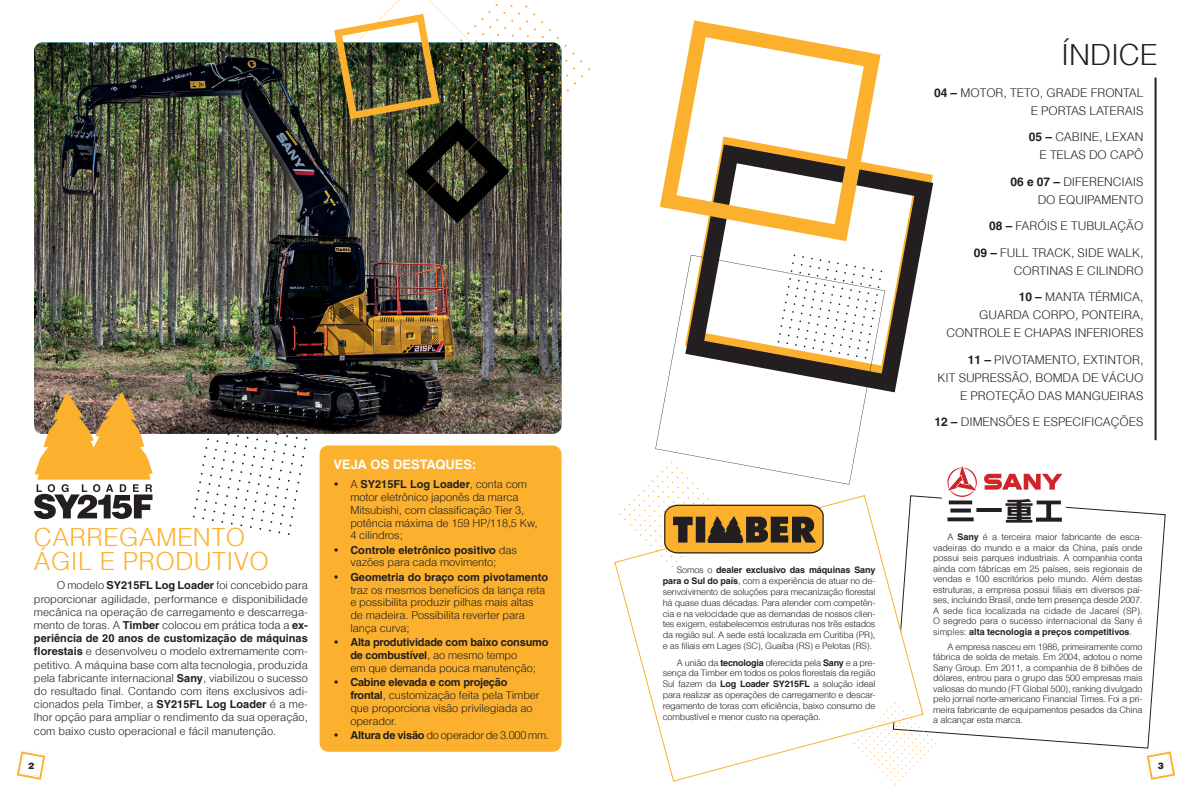
<style>
.page{position:relative;width:1191px;height:794px;background:#fff}
.page>*{position:absolute;margin:0;border:0;box-sizing:border-box;transform-origin:0 0}
.t1{font:300 29.1px "Helvetica";letter-spacing:-.005em;color:#231f20}
.t2{font:300 25px/24px "Helvetica";letter-spacing:.015em;color:#fbb12e}
.t3{font:700 13px "Helvetica";color:#fff}
.t4{font:300 12px/18px "Helvetica";letter-spacing:-.005em;color:#231f20;text-align:right}
.t5{font:300 11px/12.8px "Helvetica";letter-spacing:-.01em;color:#231f20}
.t6{font:700 11px/12.8px "Helvetica";letter-spacing:-.02em;color:#231f20}
.t7{font:300 9px/10.5px "Helvetica";letter-spacing:-.02em;color:#231f20;text-align:justify}
.t8{font:900 9px "Helvetica LT Std";color:#231f20}
.s1{font-weight:700}
.s2{font-weight:300}
</style>
<div class="page">
<img style="left:34px;top:43px;width:527px;height:391px">
<svg style="left:924px;top:496px;width:242px;height:253px"></svg>
<svg style="left:614px;top:495px;width:310px;height:287px"></svg>
<svg style="left:854px;top:702px;width:82px;height:82px"></svg>
<svg style="left:619px;top:480px;width:204px;height:87px"></svg>
<div style="left:942px;top:496px;width:123px;height:14px;background:#fff"></div>
<svg style="left:947px;top:466px;width:115px;height:56px"></svg>
<svg style="left:655px;top:288px;width:212px;height:196px"></svg>
<svg style="left:685px;top:165px;width:248px;height:227px"></svg>
<svg style="left:660px;top:20px;width:220px;height:221px"></svg>
<hr style="left:1154px;top:78px;width:2px;height:362px;background:#231f20">
<div style="left:319px;top:445px;width:242px;height:306px;background:#fbb12e;border-radius:9px"></div>
<img style="left:304px;top:0;width:129px;height:204px">
<img style="left:334px;top:4px;width:256px;height:219px">
<svg style="left:34px;top:392px;width:119px;height:127px"></svg>
<svg style="left:17px;top:750px;width:30px;height:30px"></svg>
<svg style="left:1145px;top:750px;width:30px;height:30px"></svg>
<p class="t1" style="left:1061px;top:36px;width:98px">ÍNDICE</p>
<p class="t2" style="left:34px;top:525px;width:236px">CARREGAMENTO<br>ÁGIL E PRODUTIVO</p>
<p class="t5" style="left:34px;top:578px;width:275px;line-height:13.2px;text-align:justify;text-indent:23px">O modelo <span class="s1">SY215FL Log Loader</span> foi concebido para proporcionar agilidade, performance e disponibilidade mecânica na operação de carregamento e descarrega&shy;mento de toras. A <span class="s1">Timber</span> colocou em prática toda a <span class="s1">ex&shy;periência de 20 anos de customização de máquinas florestais</span> e desenvolveu o modelo extremamente com&shy;petitivo. A máquina base com alta tecnologia, produzida pela fabricante internacional <span class="s1">Sany</span>, viabilizou o sucesso do resultado final. Contando com itens exclusivos adi&shy;cionados pela Timber, a <span class="s1">SY215FL Log Loader</span> é a me&shy;lhor opção para ampliar o rendimento da sua operação, com baixo custo operacional e fácil manutenção.</p>
<p class="t3" style="left:333px;top:456px;width:145px">VEJA OS DESTAQUES:</p>
<p class="t5" style="left:350px;top:477px;width:189px;text-indent:-17px">• A <span class="s1">SY215FL Log Loader</span>, conta com motor eletrônico japonês da marca<br>Mitsubishi, com classificação Tier 3, potência máxima de 159 HP/118,5 Kw,<br>4 cilindros;</p>
<p class="t5" style="left:333px;top:543px;width:185px;text-align:center">• <span class="s1">Controle eletrônico positivo</span> das vazões para cada movimento;</p>
<p class="t5" style="left:350px;top:570px;width:199px;text-indent:-17px">• <span class="s1">Geometria do braço com pivotamento </span>traz os mesmos benefícios da lança reta e possibilita produzir pilhas mais altas de madeira. Possibilita reverter para lança curva;</p>
<p class="t6" style="left:350px;top:636px;width:200px;text-indent:-17px"><span class="s2">•</span> Alta produtividade com baixo consumo de combustível<span class="s2">, ao mesmo tempo<br>em que demanda pouca manutenção;</span></p>
<p class="t5" style="left:350px;top:676px;width:191px;text-indent:-17px">• <span class="s1">Cabine elevada e com projeção frontal</span>, customização feita pela Timber que proporciona visão privilegiada ao operador.</p>
<p class="t5" style="left:333px;top:728px;width:217px">• <span class="s1">Altura de visão</span> do operador de 3.000 mm.</p>
<p class="t7" style="left:663px;top:564px;width:214px;line-height:10.8px;text-indent:14px">Somos o <span class="s1">dealer exclusivo das máquinas Sany para o Sul do país</span>, com a experiência de atuar no de&shy;senvolvimento de soluções para mecanização florestal há quase duas décadas. Para atender com competên&shy;cia e na velocidade que as demandas de nossos clien&shy;tes exigem, estabelecemos estruturas nos três estados da região sul. A sede está localizada em Curitiba (PR), e as filiais em Lages (SC), Guaíba (RS) e Pelotas (RS).</p>
<p class="t7" style="left:663px;top:656px;width:214px;line-height:10.8px;text-indent:14px">A união da <span class="s1">tecnologia</span> oferecida pela <span class="s1">Sany</span> e a pre&shy;sença da Timber em todos os polos florestais da região Sul fazem da <span class="s1">Log Loader SY215FL</span> a solução ideal para realizar as operações de carregamento e descar&shy;regamento de toras com eficiência, baixo consumo de combustível e menor custo na operação.</p>
<p class="t4" style="left:934px;top:83px;width:211px"><span class="s1">04 –</span> MOTOR, TETO, GRADE FRONTAL<br>E PORTAS LATERAIS</p>
<p class="t4" style="left:1029px;top:127px;width:116px"><span class="s1">05 –</span> CABINE, LEXAN<br>E TELAS DO CAPÔ</p>
<p class="t4" style="left:1010px;top:172px;width:134px"><span class="s1">06 e 07 –</span> DIFERENCIAIS<br>DO EQUIPAMENTO</p>
<p class="t4" style="left:989px;top:216px;width:156px"><span class="s1">08 –</span> FARÓIS E TUBULAÇÃO</p>
<p class="t4" style="left:974px;top:243px;width:171px"><span class="s1">09 –</span> FULL TRACK, SIDE WALK,<br>CORTINAS E CILINDRO</p>
<p class="t4" style="left:946px;top:287px;width:198px"><span class="s1">10 –</span> MANTA TÉRMICA,<br>GUARDA CORPO, PONTEIRA,<br>CONTROLE E CHAPAS INFERIORES</p>
<p class="t4" style="left:937px;top:350px;width:207px"><span class="s1">11 –</span> PIVOTAMENTO, EXTINTOR,<br>KIT SUPRESSÃO, BOMDA DE VÁCUO<br>E PROTEÇÃO DAS MANGUEIRAS</p>
<p class="t4" style="left:934px;top:412px;width:210px"><span class="s1">12 –</span> DIMENSÕES E ESPECIFICAÇÕES</p>
<p class="t7" style="left:933px;top:531px;width:211px;text-indent:14px">A <span class="s1">Sany</span> é a terceira maior fabricante de esca&shy;vadeiras do mundo e a maior da China, país onde possui seis parques industriais. A companhia conta ainda com fábricas em 25 países, seis regionais de vendas e 100 escritórios pelo mundo. Além destas estruturas, a empresa possui filiais em diversos paí&shy;ses, incluindo Brasil, onde tem presença desde 2007.<br>A sede fica localizada na cidade de Jacareí (SP).<br>O segredo para o sucesso internacional da Sany é simples: <span class="s1">alta tecnologia a preços competitivos</span>.</p>
<p class="t7" style="left:933px;top:641px;width:211px;text-indent:14px">A empresa nasceu em 1986, primeiramente como fábrica de solda de metais. Em 2004, adotou o nome Sany Group. Em 2011, a companhia de 8 bilhões de dólares, entrou para o grupo das 500 empresas mais valiosas do mundo (FT Global 500), ranking divulgado pelo jornal norte-americano Financial Times. Foi a pri&shy;meira fabricante de equipamentos pesados da China a alcançar esta marca.</p>
<p class="t8" style="left:28px;top:760px;width:8px">2</p>
<p class="t8" style="left:1158px;top:760px;width:8px">3</p>
</div>
